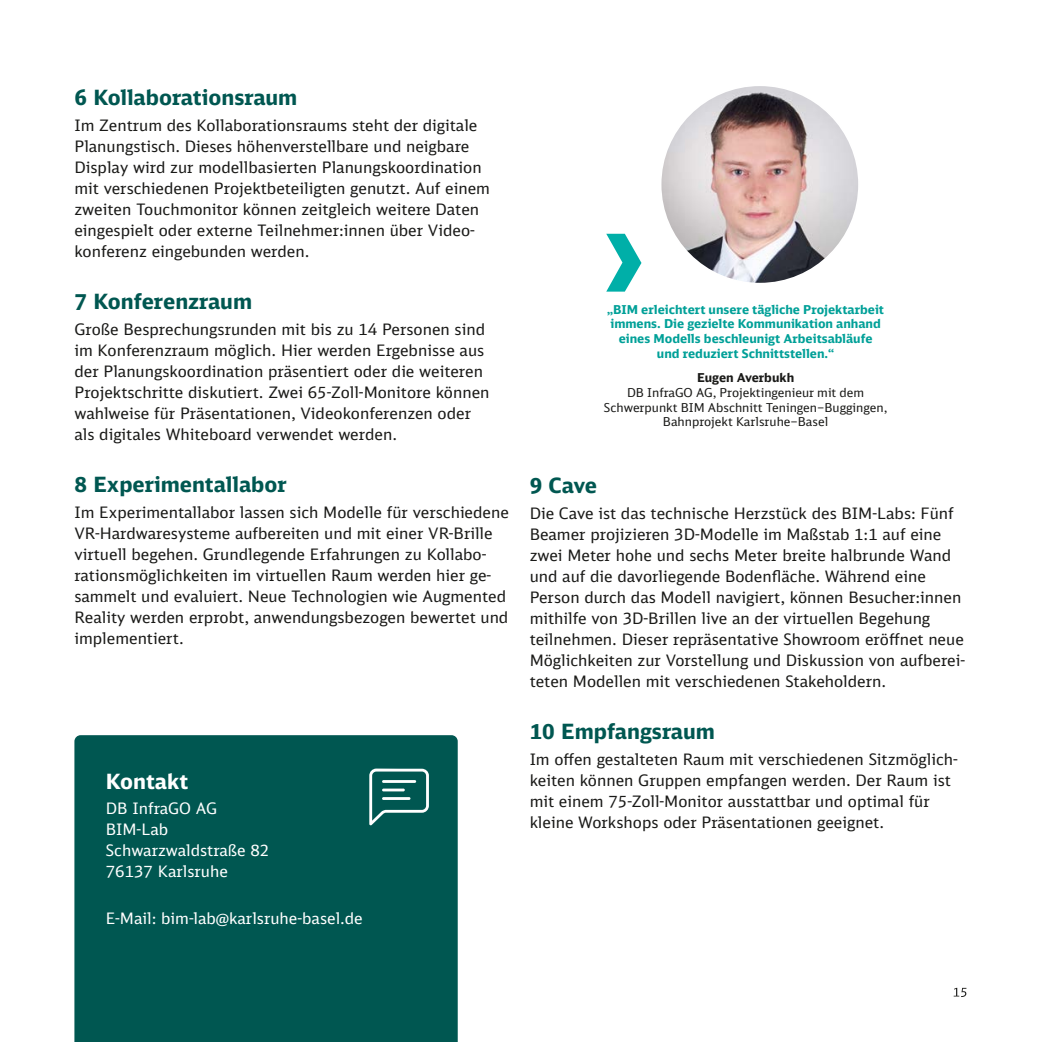
<style>
.page{position:relative;width:1042px;height:1042px;background:#fff}
.page>*{position:absolute;margin:0;border:0;box-sizing:border-box;transform-origin:0 0}
.t1{font:700 21px "DB Sans";color:#005751}
.t2{font:700 21px "DB Sans";color:#fff}
.t3{font:15.75px/21px "DB Sans";color:#1a1a18}
.t4{font:15.75px/21px "DB Sans";color:#fff}
.t5{font:700 12.25px/14.7px "DB Sans";color:#00a098;text-align:center}
.t6{font:12.25px/14.7px "DB Sans";color:#1a1a18;text-align:center}
.t7{font:700 12.25px "DB Sans";color:#1a1a18}
</style>
<div class="page">
<div style="left:74px;top:735px;width:384px;height:307px;background:#005751"></div>
<svg style="left:369px;top:768px;width:60px;height:58px"></svg>
<hr style="left:382px;top:780px;width:34px;height:3px;background:#fff">
<img style="left:660px;top:85px;width:199px;height:199px;border-radius:99px">
<svg style="left:606px;top:234px;width:35px;height:58px"></svg>
<svg style="left:953px;top:988px;width:13px;height:9px"></svg>
<h3 class="t1" style="left:74px;top:84px;width:224px">6 Kollaborationsraum</h3>
<p class="t3" style="left:74px;top:114px;width:417px">Im Zentrum des Kollaborationsraums steht der digitale Planungstisch. Dieses höhenverstellbare und neigbare Display wird zur modellbasierten Planungskoordination mit verschiedenen Projektbeteiligten genutzt. Auf einem zweiten Touchmonitor können zeitgleich weitere Daten eingespielt oder externe Teilnehmer:innen über Video&shy;konferenz eingebunden werden.</p>
<h3 class="t1" style="left:74px;top:288px;width:179px">7 Konferenzraum</h3>
<p class="t3" style="left:74px;top:318px;width:416px">Große Besprechungsrunden mit bis zu 14 Personen sind im Konferenzraum möglich. Hier werden Ergebnisse aus der Planungskoordination präsentiert oder die weiteren Projektschritte diskutiert. Zwei 65-Zoll-Monitore können wahlweise für Präsentationen, Videokonferenzen oder als digitales Whiteboard verwendet werden.</p>
<h3 class="t1" style="left:74px;top:471px;width:214px">8 Experimentallabor</h3>
<p class="t3" style="left:74px;top:501px;width:436px">Im Experimentallabor lassen sich Modelle für verschiedene VR-Hardwaresysteme aufbereiten und mit einer VR-Brille virtuell begehen. Grundlegende Erfahrungen zu Kollabo&shy;rationsmöglichkeiten im virtuellen Raum werden hier ge&shy;sammelt und evaluiert. Neue Technologien wie Augmented Reality werden erprobt, anwendungsbezogen bewertet und implementiert.</p>
<h3 class="t2" style="left:106px;top:767px;width:84px">Kontakt</h3>
<p class="t4" style="left:106px;top:798px;width:165px">DB InfraGO AG<br>BIM-Lab<br>Schwarzwaldstraße 82<br>76137 Karlsruhe</p>
<p class="t4" style="left:106px;top:908px;width:258px">E-Mail: bim-lab@karlsruhe-basel.de</p>
<p class="t5" style="left:607px;top:301px;width:278px">„BIM erleichtert unsere tägliche Projektarbeit immens. Die gezielte Kommunikation anhand eines Modells beschleunigt Arbeitsabläufe und reduziert Schnittstellen.“</p>
<p class="t7" style="left:697px;top:370px;width:99px">Eugen Averbukh</p>
<p class="t6" style="left:604px;top:385px;width:285px">DB InfraGO AG, Projektingenieur mit dem<br>Schwerpunkt BIM Abschnitt Teningen–Buggingen,<br>Bahnprojekt Karlsruhe–Basel</p>
<h3 class="t1" style="left:530px;top:471px;width:69px">9 Cave</h3>
<p class="t3" style="left:530px;top:502px;width:437px">Die Cave ist das technische Herzstück des BIM-Labs: Fünf Beamer projizieren 3D-Modelle im Maßstab 1:1 auf eine zwei Meter hohe und sechs Meter breite halbrunde Wand und auf die davorliegende Bodenfläche. Während eine Person durch das Modell navigiert, können Besucher:innen mithilfe von 3D-Brillen live an der virtuellen Begehung teilnehmen. Dieser repräsentative Showroom eröffnet neue Möglichkeiten zur Vorstellung und Diskussion von aufberei&shy;teten Modellen mit verschiedenen Stakeholdern.</p>
<h3 class="t1" style="left:530px;top:717px;width:187px">10 Empfangsraum</h3>
<p class="t3" style="left:530px;top:748px;width:430px">Im offen gestalteten Raum mit verschiedenen Sitzmöglich&shy;keiten können Gruppen empfangen werden. Der Raum ist mit einem 75-Zoll-Monitor ausstattbar und optimal für kleine Workshops oder Präsentationen geeignet.</p>
</div>
